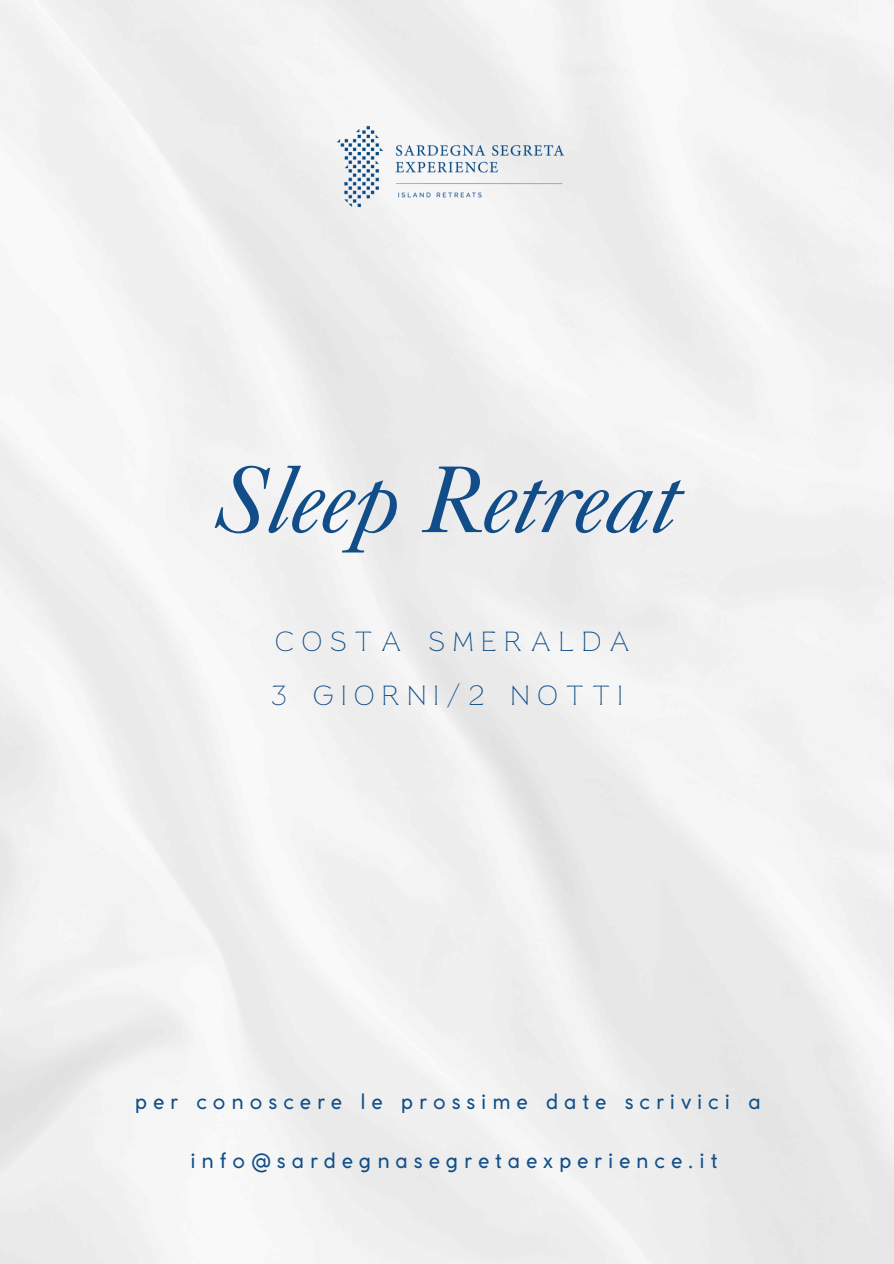
<style>
.page{position:relative;width:894px;height:1264px;background:#fff}
.page>*{position:absolute;margin:0;border:0;box-sizing:border-box;transform-origin:0 0}
.t1{font:italic 94.95px "Caslon 540 LT Std";letter-spacing:-.01em;color:#114e89}
.t2{font:24px "Reborn";letter-spacing:.28em;color:#114e89}
.t3{font:21px "Coco Gothic";letter-spacing:.28em;color:#114e89}
</style>
<div class="page">
<img style="left:238px;top:44px;width:428px;height:240px">
<h1 class="t1" style="left:215px;top:443px;width:465px">Sleep Retreat</h1>
<p class="t2" style="left:274px;top:624px;width:358px">COSTA SMERALDA</p>
<p class="t2" style="left:270px;top:679px;width:354px">3 GIORNI/2 NOTTI</p>
<p class="t3" style="left:135px;top:1085px;width:627px">per conoscere le prossime date scrivici a</p>
<p class="t3" style="left:190px;top:1144px;width:528px">info@sardegnasegretaexperience.it</p>
</div>
